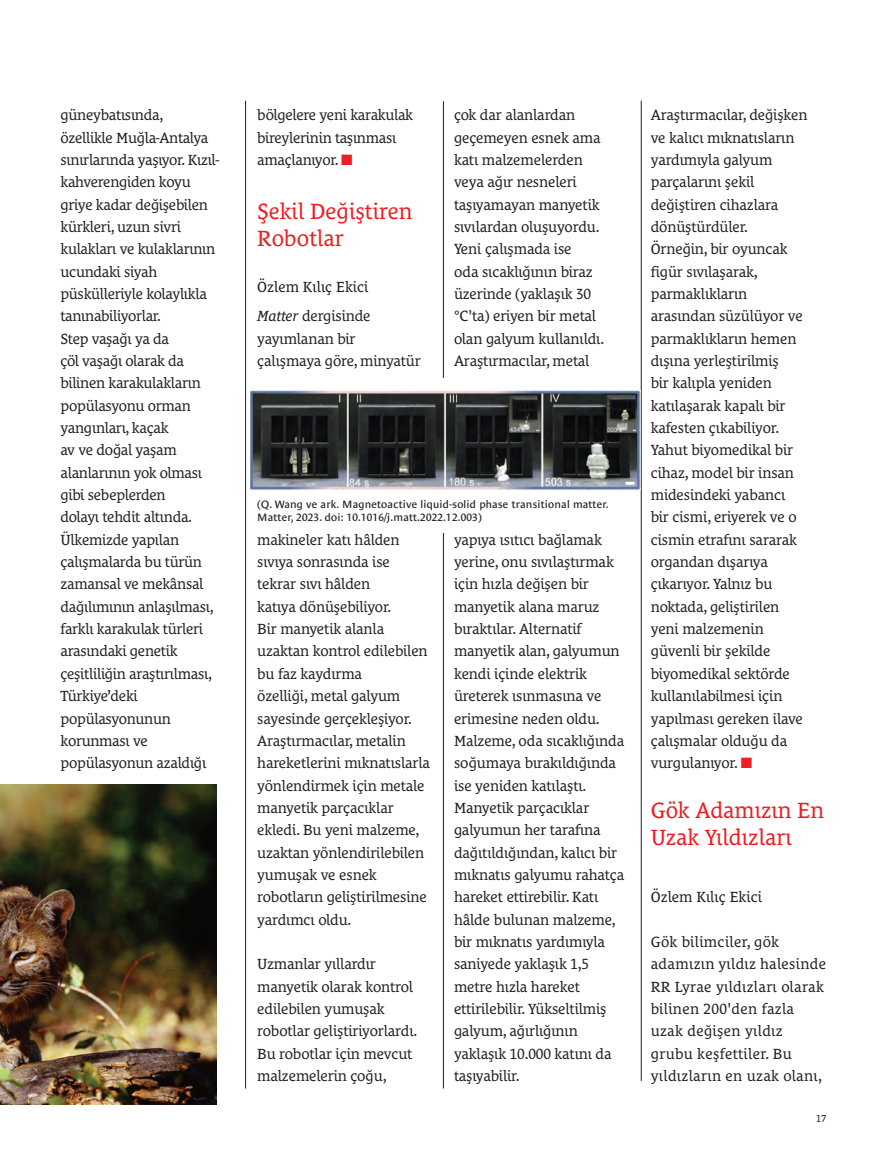
<style>
.page{position:relative;width:890px;height:1168px;background:#fff}
.page>*{position:absolute;margin:0;border:0;box-sizing:border-box;transform-origin:0 0}
.t1{font:22.5px/27px "Le Monde Courrier Pro";color:#ee1d23}
.t2{font:15px/22.4px "Le Monde Courrier Pro";letter-spacing:-.01em;color:#231f20}
.t3{font:15px/22.4px "Le Monde Courrier Pro";letter-spacing:.02em;color:#231f20}
.t4{font:10.8px/13px "Le Monde Sans Pro";letter-spacing:.02em;color:#231f20}
.t5{font:10.35px "Le Monde Courrier Pro";color:#231f20}
.s1{font-style:italic}
</style>
<div class="page">
<hr style="left:443px;top:101px;width:1px;height:987px;background:#231f20">
<hr style="left:245px;top:101px;width:1px;height:987px;background:#231f20">
<hr style="left:641px;top:101px;width:1px;height:979px;background:#231f20">
<img style="left:0;top:784px;width:216px;height:320px">
<div style="left:433px;top:378px;width:21px;height:154px;background:#fff"></div>
<img style="left:251px;top:391px;width:389px;height:98px">
<p class="t2" style="left:60px;top:105px;width:160px">güneybatısında, özellikle Muğla-Antalya sınırlarında yaşıyor. Kızıl&shy;kahverengiden koyu griye kadar değişebilen kürkleri, uzun sivri kulakları ve kulaklarının ucundaki siyah püskülleriyle kolaylıkla tanınabiliyorlar.<br>Step vaşağı ya da<br>çöl vaşağı olarak da bilinen karakulakların popülasyonu orman yangınları, kaçak<br>av ve doğal yaşam alanlarının yok olması gibi sebeplerden<br>dolayı tehdit altında.<br>Ülkemizde yapılan çalışmalarda bu türün zamansal ve mekânsal dağılımının anlaşılması, farklı karakulak türleri arasındaki genetik çeşitliliğin araştırılması,<br>Türkiye’deki popülasyonunun korunması ve popülasyonun azaldığı</p>
<p class="t2" style="left:257px;top:105px;width:157px">bölgelere yeni karakulak bireylerinin taşınması amaçlanıyor.</p>
<p class="t2" style="left:454px;top:105px;width:152px">çok dar alanlardan geçemeyen esnek ama katı malzemelerden veya ağır nesneleri taşıyamayan manyetik sıvılardan oluşuyordu.<br>Yeni çalışmada ise<br>oda sıcaklığının biraz üzerinde (yaklaşık 30 °C'ta) eriyen bir metal olan galyum kullanıldı.<br>Araştırmacılar, metal</p>
<h1 class="t1" style="left:257px;top:199px;width:157px">Şekil Değiştiren<br>Robotlar</h1>
<p class="t2" style="left:257px;top:273px;width:115px;line-height:29.4px">Özlem Kılıç Ekici<br><span class="s1">Matter</span> dergisinde</p>
<p class="t2" style="left:257px;top:328px;width:165px">yayımlanan bir çalışmaya göre, minyatür</p>
<p class="t4" style="left:257px;top:498px;width:353px">(Q. Wang ve ark. Magnetoactive liquid-solid phase transitional matter.<br>Matter, 2023. doi: 10.1016/j.matt.2022.12.003)</p>
<p class="t2" style="left:257px;top:529px;width:174px">makineler katı hâlden sıvıya sonrasında ise tekrar sıvı hâlden<br>katıya dönüşebiliyor.<br>Bir manyetik alanla uzaktan kontrol edilebilen bu faz kaydırma<br>özelliği, metal galyum sayesinde gerçekleşiyor.<br>Araştırmacılar, metalin hareketlerini mıknatıslarla yönlendirmek için metale manyetik parçacıklar ekledi. Bu yeni malzeme, uzaktan yönlendirilebilen yumuşak ve esnek robotların geliştirilmesine yardımcı oldu.</p>
<p class="t2" style="left:257px;top:953px;width:161px">Uzmanlar yıllardır manyetik olarak kontrol edilebilen yumuşak robotlar geliştiriyorlardı.<br>Bu robotlar için mevcut malzemelerin çoğu,</p>
<p class="t2" style="left:454px;top:529px;width:172px">yapıya ısıtıcı bağlamak yerine, onu sıvılaştırmak için hızla değişen bir manyetik alana maruz bıraktılar. Alternatif manyetik alan, galyumun kendi içinde elektrik üreterek ısınmasına ve erimesine neden oldu.<br>Malzeme, oda sıcaklığında soğumaya bırakıldığında ise yeniden katılaştı.<br>Manyetik parçacıklar galyumun her tarafına dağıtıldığından, kalıcı bir mıknatıs galyumu rahatça hareket ettirebilir. Katı hâlde bulunan malzeme, bir mıknatıs yardımıyla saniyede yaklaşık 1,5 metre hızla hareket ettirilebilir. Yükseltilmiş galyum, ağırlığının yaklaşık 10.000 katını da taşıyabilir.</p>
<p class="t2" style="left:650px;top:105px;width:158px">Araştırmacılar, değişken ve kalıcı mıknatısların yardımıyla galyum parçalarını şekil değiştiren cihazlara dönüştürdüler.<br>Örneğin, bir oyuncak figür sıvılaşarak, parmaklıkların arasından süzülüyor ve parmaklıkların hemen dışına yerleştirilmiş<br>bir kalıpla yeniden katılaşarak kapalı bir kafesten çıkabiliyor.<br>Yahut biyomedikal bir cihaz, model bir insan midesindeki yabancı<br>bir cismi, eriyerek ve o cismin etrafını sararak organdan dışarıya çıkarıyor. Yalnız bu noktada, geliştirilen yeni malzemenin güvenli bir şekilde biyomedikal sektörde kullanılabilmesi için yapılması gereken ilave çalışmalar olduğu da vurgulanıyor.</p>
<h1 class="t1" style="left:650px;top:797px;width:175px">Gök Adamızın En<br>Uzak Yıldızları</h1>
<p class="t2" style="left:650px;top:886px;width:113px">Özlem Kılıç Ekici</p>
<p class="t3" style="left:650px;top:931px;width:177px">Gök bilimciler, gök adamızın yıldız halesinde<br>RR Lyrae yıldızları olarak bilinen 200'den fazla uzak değişen yıldız grubu keşfettiler. Bu yıldızların en uzak olanı,</p>
<p class="t5" style="left:816px;top:1113px;width:12px">17</p>
</div>
